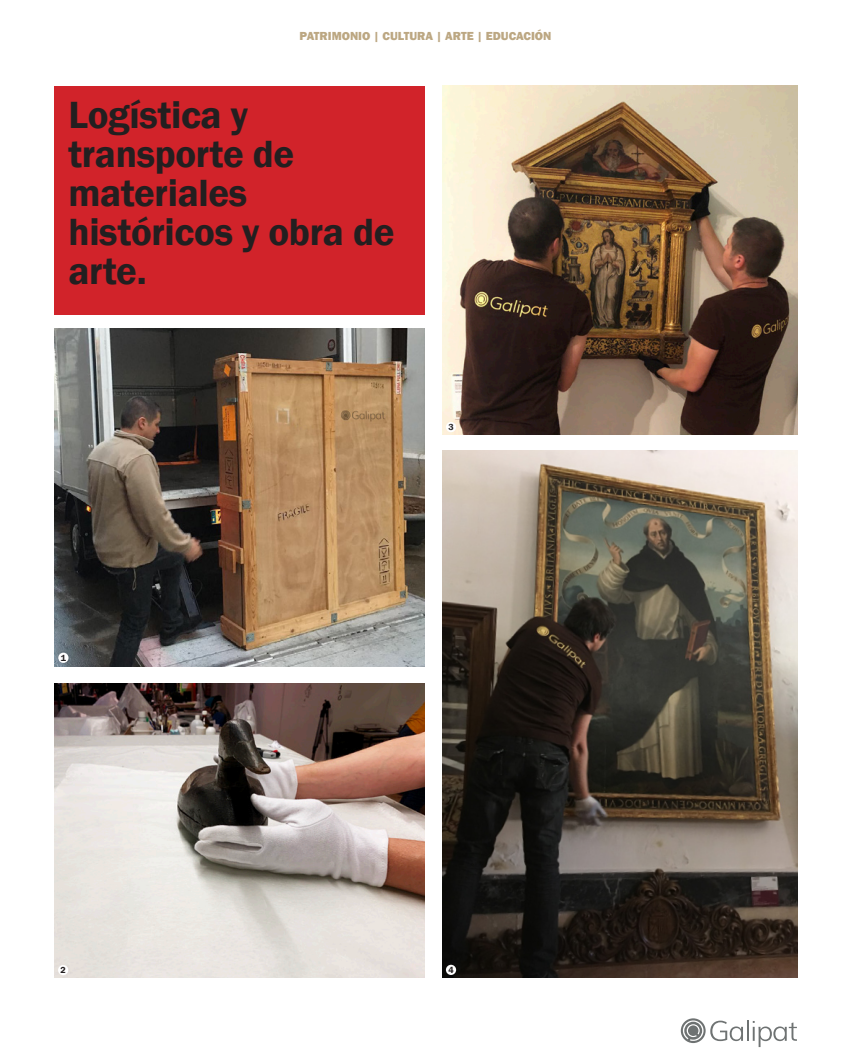
<style>
.page{position:relative;width:851px;height:1063px;background:#fff}
.page>*{position:absolute;margin:0;border:0;box-sizing:border-box;transform-origin:0 0}
.t1{font:600 39px/39px "Franklin Gothic";letter-spacing:-.01em;color:#231f20}
.t2{font:800 12px "Franklin Gothic";color:#bca782}
.t3{font:600 9px "Franklin Gothic";color:#231f20}
</style>
<div class="page">
<svg style="left:680px;top:1018px;width:62px;height:25px"></svg>
<hr style="left:746px;top:1020px;width:2px;height:21px;background:#6e7272">
<svg style="left:752px;top:1021px;width:44px;height:26px"></svg>
<img style="left:54px;top:683px;width:370px;height:295px">
<img style="left:442px;top:451px;width:354px;height:527px">
<img style="left:442px;top:85px;width:354px;height:350px">
<img style="left:54px;top:329px;width:370px;height:337px">
<div style="left:54px;top:86px;width:370px;height:228px;background:#d1232a"></div>
<div style="left:58px;top:653px;width:10px;height:10px;background:#fff;border-radius:50%"></div>
<div style="left:58px;top:965px;width:10px;height:10px;background:#fff;border-radius:50%"></div>
<div style="left:446px;top:965px;width:10px;height:10px;background:#fff;border-radius:50%"></div>
<div style="left:446px;top:422px;width:10px;height:10px;background:#fff;border-radius:50%"></div>
<p class="t2" style="left:299px;top:28px;width:253px">PATRIMONIO | CULTURA | ARTE | EDUCACIÓN</p>
<p class="t1" style="left:68px;top:96px;width:327px">Logística y transporte de materiales históricos y obra de arte.</p>
<p class="t3" style="left:448px;top:422px;width:7px">3</p>
<p class="t3" style="left:61px;top:652px;width:7px">1</p>
<p class="t3" style="left:61px;top:965px;width:7px">2</p>
<p class="t3" style="left:448px;top:964px;width:7px">4</p>
</div>
